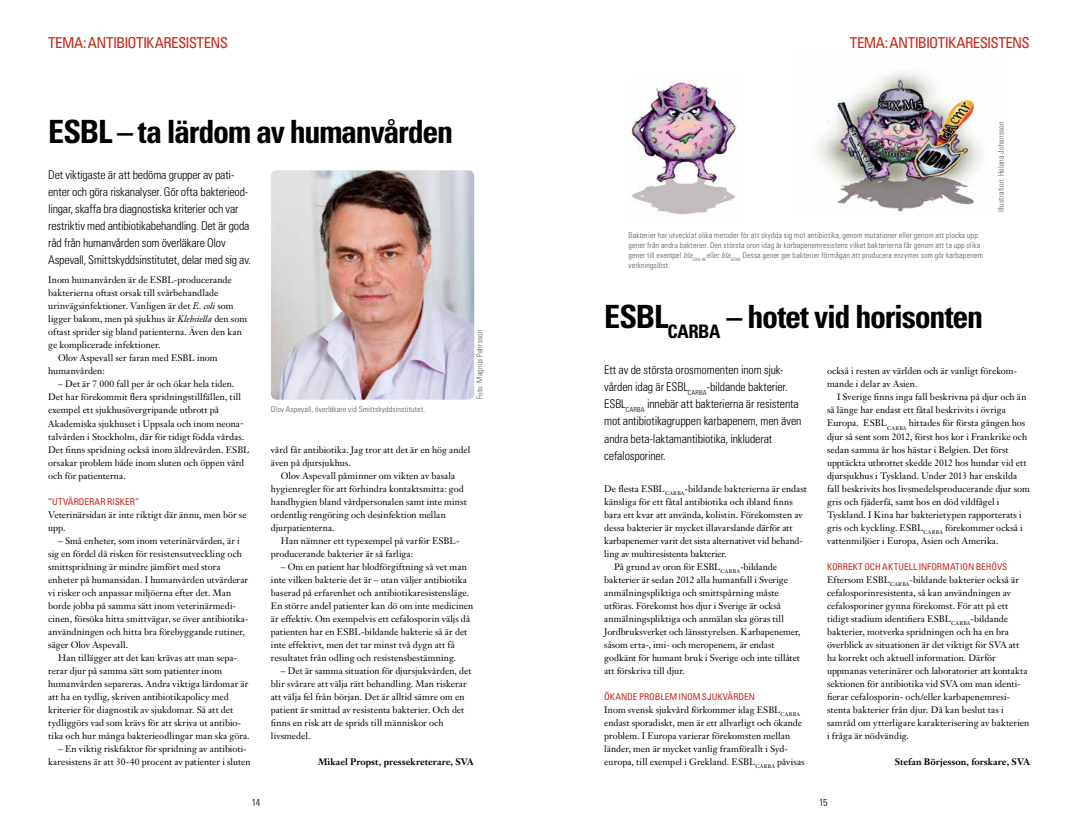
<style>
.page{position:relative;width:1078px;height:823px;background:#fff}
.page>*{position:absolute;margin:0;border:0;box-sizing:border-box;transform-origin:0 0}
.t1{font:700 condensed 32px "Univers LT Std";letter-spacing:-.04em;color:#000}
.t2{font:condensed 15px "Univers LT Std";letter-spacing:-.04em;color:#c5281c}
.t3{font:300 condensed 12px/17px "Univers LT Std";letter-spacing:-.015em;color:#000}
.t4{font:300 condensed 10px "Univers LT Std";color:#000}
.t5{font:9.3px/13px "Janson Text LT Std";letter-spacing:.005em;color:#000}
.t6{font:condensed 9.3px "Univers LT Std";color:#c5281c}
.t7{font:700 9.3px "Janson Text LT Std";color:#000}
.t8{font:9.3px "Janson Text LT Std";letter-spacing:-.015em;color:#000}
.t9{font:300 condensed 8px/10px "Univers LT Std";letter-spacing:.015em;color:#58595b}
.s1{font-style:italic}
</style>
<div class="page">
<img style="left:271px;top:170px;width:203px;height:229px">
<img style="left:628px;top:81px;width:109px;height:134px">
<img style="left:819px;top:72px;width:163px;height:140px">
<h2 class="t2" style="left:48px;top:33px;width:181px">TEMA: ANTIBIOTIKARESISTENS</h2>
<h1 class="t1" style="left:48px;top:112px;width:406px">ESBL – ta lärdom av humanvården</h1>
<p class="t3" style="left:48px;top:166px;width:204px">Det viktigaste är att bedöma grupper av pati&shy;enter och göra riskanalyser. Gör ofta bakterieod&shy;lingar, skaffa bra diagnostiska kriterier och var restriktiv med antibiotikabehandling. Det är goda råd från humanvården som överläkare Olov Aspevall, Smittskyddsinstitutet, delar med sig av.</p>
<p class="t5" style="left:48px;top:273px;width:185px">Inom humanvården är de ESBL-producerande</p>
<p class="t5" style="left:48px;top:286px;width:171px">bakterierna oftast orsak till svårbehandlade</p>
<p class="t5" style="left:48px;top:299px;width:187px">urinvägsinfektioner. Vanligen är det <span class="s1">E. coli</span> som</p>
<p class="t5" style="left:48px;top:312px;width:200px">ligger bakom, men på sjukhus är <span class="s1">Klebsiella</span> den som</p>
<p class="t5" style="left:48px;top:325px;width:195px">oftast sprider sig bland patienterna. Även den kan</p>
<p class="t5" style="left:48px;top:338px;width:114px">ge komplicerade infektioner.</p>
<p class="t5" style="left:58px;top:351px;width:161px">Olov Aspevall ser faran med ESBL inom</p>
<p class="t5" style="left:48px;top:364px;width:58px">humanvården:</p>
<p class="t5" style="left:48px;top:377px;width:203px;text-indent:10px">– Det är 7 000 fall per år och ökar hela tiden.<br>Det har förekommit flera spridningstillfällen, till exempel ett sjukhusövergripande utbrott på Akademiska sjukhuset i Uppsala och inom neona&shy;talvården i Stockholm, där för tidigt födda vårdas.<br>Det finns spridning också inom äldrevården. ESBL orsakar problem både inom sluten och öppen vård och för patienterna.</p>
<p class="t6" style="left:48px;top:495px;width:92px">”UTVÄRDERAR RISKER”</p>
<p class="t5" style="left:48px;top:507px;width:200px">Veterinärsidan är inte riktigt där ännu, men bör se upp.</p>
<p class="t5" style="left:48px;top:533px;width:202px;text-indent:10px">– Små enheter, som inom veterinärvården, är i sig en fördel då risken för resistensutveckling och smittspridning är mindre jämfört med stora enheter på humansidan. I humanvården utvärderar vi risker och anpassar miljöerna efter det. Man borde jobba på samma sätt inom veterinärmedi&shy;cinen, försöka hitta smittvägar, se över antibiotika&shy;användningen och hitta bra förebyggande rutiner, säger Olov Aspevall.</p>
<p class="t5" style="left:48px;top:650px;width:203px;text-indent:10px">Han tillägger att det kan krävas att man sepa&shy;rerar djur på samma sätt som patienter inom humanvården separeras. Andra viktiga lärdomar är att ha en tydlig, skriven antibiotikapolicy med kriterier för diagnostik av sjukdomar. Så att det tydliggörs vad som krävs för att skriva ut antibio&shy;tika och hur många bakterieodlingar man ska göra.</p>
<p class="t5" style="left:48px;top:741px;width:204px;text-indent:10px">– En viktig riskfaktor för spridning av antibioti&shy;karesistens är att 30-40 procent av patienter i sluten</p>
<p class="t9" style="left:271px;top:404px;width:156px">Olov Aspevall, överläkare vid Smittskyddsinstitutet.</p>
<p class="t9" style="left:474px;top:399px;width:71px;rotate:-90deg">Foto: Magnus Pehrsson</p>
<p class="t5" style="left:271px;top:442px;width:201px">vård får antibiotika. Jag tror att det är en hög andel</p>
<p class="t5" style="left:271px;top:455px;width:81px">även på djursjukhus.</p>
<p class="t5" style="left:281px;top:468px;width:176px">Olov Aspevall påminner om vikten av basala</p>
<p class="t5" style="left:271px;top:481px;width:194px">hygienregler för att förhindra kontaktsmitta: god</p>
<p class="t5" style="left:271px;top:494px;width:197px">handhygien bland vårdpersonalen samt inte minst</p>
<p class="t5" style="left:271px;top:507px;width:176px">ordentlig rengöring och desinfektion mellan</p>
<p class="t5" style="left:271px;top:520px;width:65px">djurpatienterna.</p>
<p class="t5" style="left:281px;top:533px;width:180px">Han nämner ett typexempel på varför ESBL-</p>
<p class="t5" style="left:271px;top:546px;width:144px">producerande bakterier är så farliga:</p>
<p class="t5" style="left:271px;top:559px;width:204px;text-indent:10px">– Om en patient har blodförgiftning så vet man inte vilken bakterie det är – utan väljer antibiotika baserad på erfarenhet och antibiotikaresistensläge.<br>En större andel patienter kan dö om inte medicinen är effektiv. Om exempelvis ett cefalosporin väljs då patienten har en ESBL-bildande bakterie så är det inte effektivt, men det tar minst två dygn att få resultatet från odling och resistensbestämning.</p>
<p class="t5" style="left:271px;top:663px;width:202px;text-indent:10px">– Det är samma situation för djursjukvården, det blir svårare att välja rätt behandling. Man riskerar att välja fel från början. Det är alltid sämre om en patient är smittad av resistenta bakterier. Och det finns en risk att de sprids till människor och livsmedel.</p>
<p class="t7" style="left:318px;top:755px;width:157px">Mikael Propst, pressekreterare, SVA</p>
<h2 class="t2" style="left:849px;top:33px;width:181px">TEMA: ANTIBIOTIKARESISTENS</h2>
<p class="t9" style="left:628px;top:230px;width:356px">Bakterier har utvecklat olika metoder för att skydda sig mot antibiotika, genom mutationer eller genom att plocka upp gener från andra bakterier. Den största oron idag är karbapenemresistens vilket bakterierna får genom att ta upp olika gener till exempel <span class="s1">bla</span><sub>OXA-48</sub> eller <span class="s1">bla</span><sub>NDM</sub><sub>.</sub> Dessa gener ger bakterier förmågan att producera enzymer som gör karbapenem verkningslöst.</p>
<p class="t9" style="left:995px;top:212px;width:92px;rotate:-90deg">Illustration: Helena Johansson</p>
<h1 class="t1" style="left:604px;top:296px;width:380px">ESBL<sub>CARBA</sub> – hotet vid horisonten</h1>
<p class="t3" style="left:604px;top:361px;width:199px">Ett av de största orosmomenten inom sjuk&shy;vården idag är ESBL<sub>CARBA</sub>-bildande bakterier.<br>ESBL<sub>CARBA</sub> innebär att bakterierna är resistenta mot antibiotikagruppen karbapenem, men även andra beta-laktamantibiotika, inkluderat cefalosporiner.</p>
<p class="t5" style="left:826px;top:364px;width:192px">också i resten av världen och är vanligt förekom&shy;mande i delar av Asien.</p>
<p class="t5" style="left:826px;top:390px;width:204px;text-indent:10px">I Sverige finns inga fall beskrivna på djur och än så länge har endast ett fåtal beskrivits i övriga Europa. ESBL<sub>CARBA</sub> hittades för första gången hos djur så sent som 2012, först hos kor i Frankrike och sedan samma år hos hästar i Belgien. Det först upptäckta utbrottet skedde 2012 hos hundar vid ett djursjukhus i Tyskland. Under 2013 har enskilda fall beskrivits hos livsmedelsproducerande djur som gris och fjäderfä, samt hos en död vildfågel i Tyskland. I Kina har bakterietypen rapporterats i gris och kyckling. ESBL<sub>CARBA</sub> förekommer också i vattenmiljöer i Europa, Asien och Amerika.</p>
<p class="t6" style="left:826px;top:560px;width:182px">KORREKT OCH AKTUELL INFORMATION BEHÖVS</p>
<p class="t5" style="left:826px;top:572px;width:204px">Eftersom ESBL<sub>CARBA</sub>-bildande bakterier också är cefalosporinresistenta, så kan användningen av cefalosporiner gynna förekomst. För att på ett tidigt stadium identifiera ESBL<sub>CARBA</sub>-bildande bakterier, motverka spridningen och ha en bra överblick av situationen är det viktigt för SVA att ha korrekt och aktuell information. Därför uppmanas veterinärer och laboratorier att kontakta sektionen för antibiotika vid SVA om man identi&shy;fierar cefalosporin- och/eller karbapenemresi&shy;stenta bakterier från djur. Då kan beslut tas i samråd om ytterligare karakterisering av bakterien i fråga är nödvändig.</p>
<p class="t5" style="left:604px;top:481px;width:204px">De flesta ESBL<sub>CARBA</sub>-bildande bakterierna är endast</p>
<p class="t5" style="left:604px;top:494px;width:190px">känsliga för ett fåtal antibiotika och ibland finns</p>
<p class="t5" style="left:604px;top:507px;width:200px">bara ett kvar att använda, kolistin. Förekomsten av</p>
<p class="t5" style="left:604px;top:520px;width:190px">dessa bakterier är mycket illavarslande därför att</p>
<p class="t8" style="left:604px;top:534px;width:200px">karbapenemer varit det sista alternativet vid behand-</p>
<p class="t5" style="left:604px;top:546px;width:124px">ling av multiresistenta bakterier.</p>
<p class="t5" style="left:614px;top:559px;width:164px">På grund av oron för ESBL<sub>CARBA</sub>-bildande</p>
<p class="t5" style="left:604px;top:572px;width:185px">bakterier är sedan 2012 alla humanfall i Sverige</p>
<p class="t5" style="left:604px;top:585px;width:176px">anmälningspliktiga och smittspårning måste</p>
<p class="t5" style="left:604px;top:598px;width:178px">utföras. Förekomst hos djur i Sverige är också</p>
<p class="t5" style="left:604px;top:611px;width:181px">anmälningspliktiga och anmälan ska göras till</p>
<p class="t5" style="left:604px;top:624px;width:198px">Jordbruksverket och länsstyrelsen. Karbapenemer,</p>
<p class="t5" style="left:604px;top:637px;width:172px">såsom erta-, imi- och meropenem, är endast</p>
<p class="t5" style="left:604px;top:650px;width:197px">godkänt för humant bruk i Sverige och inte tillåtet</p>
<p class="t5" style="left:604px;top:663px;width:82px">att förskriva till djur.</p>
<p class="t6" style="left:604px;top:690px;width:152px">ÖKANDE PROBLEM INOM SJUKVÅRDEN</p>
<p class="t5" style="left:604px;top:702px;width:202px">Inom svensk sjukvård förkommer idag ESBL<sub>CARBA </sub>endast sporadiskt, men är ett allvarligt och ökande problem. I Europa varierar förekomsten mellan länder, men är mycket vanlig framförallt i Syd&shy;europa, till exempel i Grekland. ESBL<sub>CARBA</sub> påvisas</p>
<p class="t7" style="left:894px;top:755px;width:137px">Stefan Börjesson, forskare, SVA</p>
<p class="t4" style="left:252px;top:796px;width:10px">14</p>
<p class="t4" style="left:819px;top:796px;width:10px">15</p>
</div>
